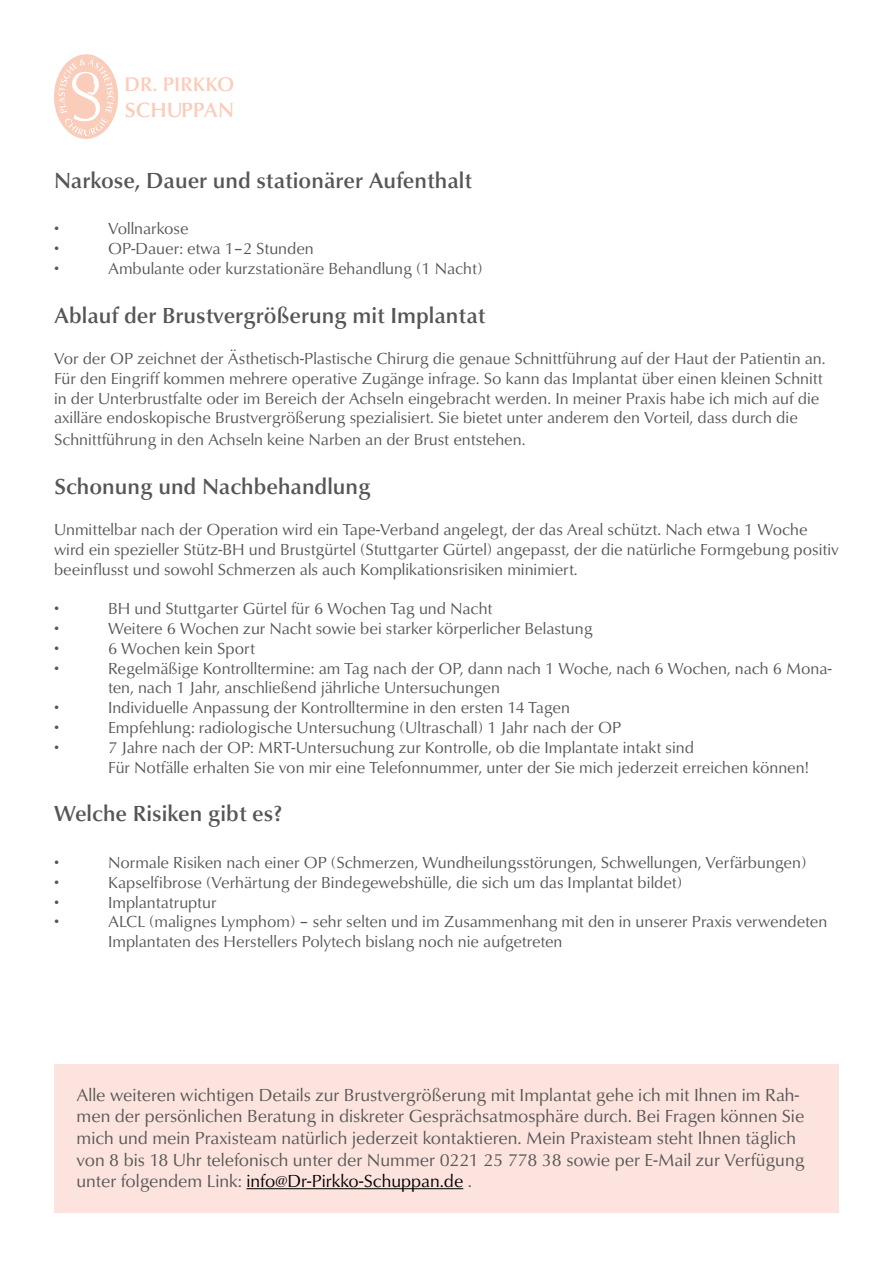
<style>
.page{position:relative;width:893px;height:1263px;background:#fff}
.page>*{position:absolute;margin:0;border:0;box-sizing:border-box;transform-origin:0 0}
.t1{font:500 22.5px "URW Classico T";color:#565656}
.t2{font:500 21.15px "URW Classico T";color:#faccba}
.t3{font:500 20.25px "URW Classico T";color:#faccba}
.t4{font:18px/21.6px "URW Classico T";color:#565656}
.t5{font:16.5px/19.8px "URW Classico T";color:#565656}
.s1{color:#000}
</style>
<div class="page">
<div style="left:54px;top:1064px;width:785px;height:149px;background:#fce3de"></div>
<svg style="left:54px;top:54px;width:64px;height:85px"></svg>
<hr style="left:246px;top:1188px;width:217px;height:1px;background:#000">
<p class="t3" style="left:125px;top:72px;width:111px">DR. PIRKKO</p>
<p class="t2" style="left:125px;top:97px;width:111px">SCHUPPAN</p>
<h1 class="t1" style="left:54px;top:167px;width:419px">Narkose, Dauer und stationärer Aufenthalt</h1>
<p class="t5" style="left:54px;top:219px;width:7px">•</p>
<p class="t5" style="left:108px;top:219px;width:82px">Vollnarkose</p>
<p class="t5" style="left:54px;top:239px;width:7px">•</p>
<p class="t5" style="left:108px;top:239px;width:207px">OP-Dauer: etwa 1–2 Stunden</p>
<p class="t5" style="left:54px;top:259px;width:7px">•</p>
<p class="t5" style="left:108px;top:259px;width:376px">Ambulante oder kurzstationäre Behandlung (1 Nacht)</p>
<h1 class="t1" style="left:54px;top:302px;width:433px">Ablauf der Brustvergrößerung mit Implantat</h1>
<p class="t5" style="left:54px;top:349px;width:773px">Vor der OP zeichnet der Ästhetisch-Plastische Chirurg die genaue Schnittführung auf der Haut der Patientin an.<br>Für den Eingriff kommen mehrere operative Zugänge infrage. So kann das Implantat über einen kleinen Schnitt in der Unterbrustfalte oder im Bereich der Achseln eingebracht werden. In meiner Praxis habe ich mich auf die axilläre endoskopische Brustvergrößerung spezialisiert. Sie bietet unter anderem den Vorteil, dass durch die</p>
<p class="t5" style="left:54px;top:430px;width:473px">Schnittführung in den Achseln keine Narben an der Brust entstehen.</p>
<h1 class="t1" style="left:54px;top:473px;width:318px">Schonung und Nachbehandlung</h1>
<p class="t5" style="left:54px;top:520px;width:786px">Unmittelbar nach der Operation wird ein Tape-Verband angelegt, der das Areal schützt. Nach etwa 1 Woche wird ein spezieller Stütz-BH und Brustgürtel (Stuttgarter Gürtel) angepasst, der die natürliche Formgebung positiv beeinflusst und sowohl Schmerzen als auch Komplikationsrisiken minimiert.</p>
<p class="t5" style="left:54px;top:599px;width:7px">•</p>
<p class="t5" style="left:108px;top:599px;width:386px">BH und Stuttgarter Gürtel für 6 Wochen Tag und Nacht</p>
<p class="t5" style="left:54px;top:619px;width:7px">•</p>
<p class="t5" style="left:108px;top:619px;width:486px">Weitere 6 Wochen zur Nacht sowie bei starker körperlicher Belastung</p>
<p class="t5" style="left:54px;top:638px;width:7px">•</p>
<p class="t5" style="left:108px;top:638px;width:148px">6 Wochen kein Sport</p>
<p class="t5" style="left:54px;top:658px;width:7px">•</p>
<p class="t5" style="left:108px;top:658px;width:725px">Regelmäßige Kontrolltermine: am Tag nach der OP, dann nach 1 Woche, nach 6 Wochen, nach 6 Mona&shy;ten, nach 1 Jahr, anschließend jährliche Untersuchungen</p>
<p class="t5" style="left:54px;top:698px;width:7px">•</p>
<p class="t5" style="left:108px;top:698px;width:464px">Individuelle Anpassung der Kontrolltermine in den ersten 14 Tagen</p>
<p class="t5" style="left:54px;top:718px;width:7px">•</p>
<p class="t5" style="left:108px;top:718px;width:515px">Empfehlung: radiologische Untersuchung (Ultraschall) 1 Jahr nach der OP</p>
<p class="t5" style="left:54px;top:737px;width:7px">•</p>
<p class="t5" style="left:108px;top:737px;width:702px">7 Jahre nach der OP: MRT-Untersuchung zur Kontrolle, ob die Implantate intakt sind<br>Für Notfälle erhalten Sie von mir eine Telefonnummer, unter der Sie mich jederzeit erreichen können!</p>
<h1 class="t1" style="left:54px;top:800px;width:230px">Welche Risiken gibt es?</h1>
<p class="t5" style="left:54px;top:853px;width:7px">•</p>
<p class="t5" style="left:108px;top:853px;width:700px">Normale Risiken nach einer OP (Schmerzen, Wundheilungsstörungen, Schwellungen, Verfärbungen)</p>
<p class="t5" style="left:54px;top:872px;width:7px">•</p>
<p class="t5" style="left:108px;top:872px;width:576px">Kapselfibrose (Verhärtung der Bindegewebshülle, die sich um das Implantat bildet)</p>
<p class="t5" style="left:54px;top:892px;width:7px">•</p>
<p class="t5" style="left:108px;top:892px;width:110px">Implantatruptur</p>
<p class="t5" style="left:54px;top:912px;width:7px">•</p>
<p class="t5" style="left:108px;top:912px;width:721px">ALCL (malignes Lymphom) – sehr selten und im Zusammenhang mit den in unserer Praxis verwendeten<br>Implantaten des Herstellers Polytech bislang noch nie aufgetreten</p>
<p class="t4" style="left:77px;top:1084px;width:729px">Alle weiteren wichtigen Details zur Brustvergrößerung mit Implantat gehe ich mit Ihnen im Rah&shy;men der persönlichen Beratung in diskreter Gesprächsatmosphäre durch. Bei Fragen können Sie mich und mein Praxisteam natürlich jederzeit kontaktieren. Mein Praxisteam steht Ihnen täglich von 8 bis 18 Uhr telefonisch unter der Nummer 0221 25 778 38 sowie per E-Mail zur Verfügung unter folgendem Link: <span class="s1">info@Dr-Pirkko-Schuppan.de</span> .</p>
</div>
